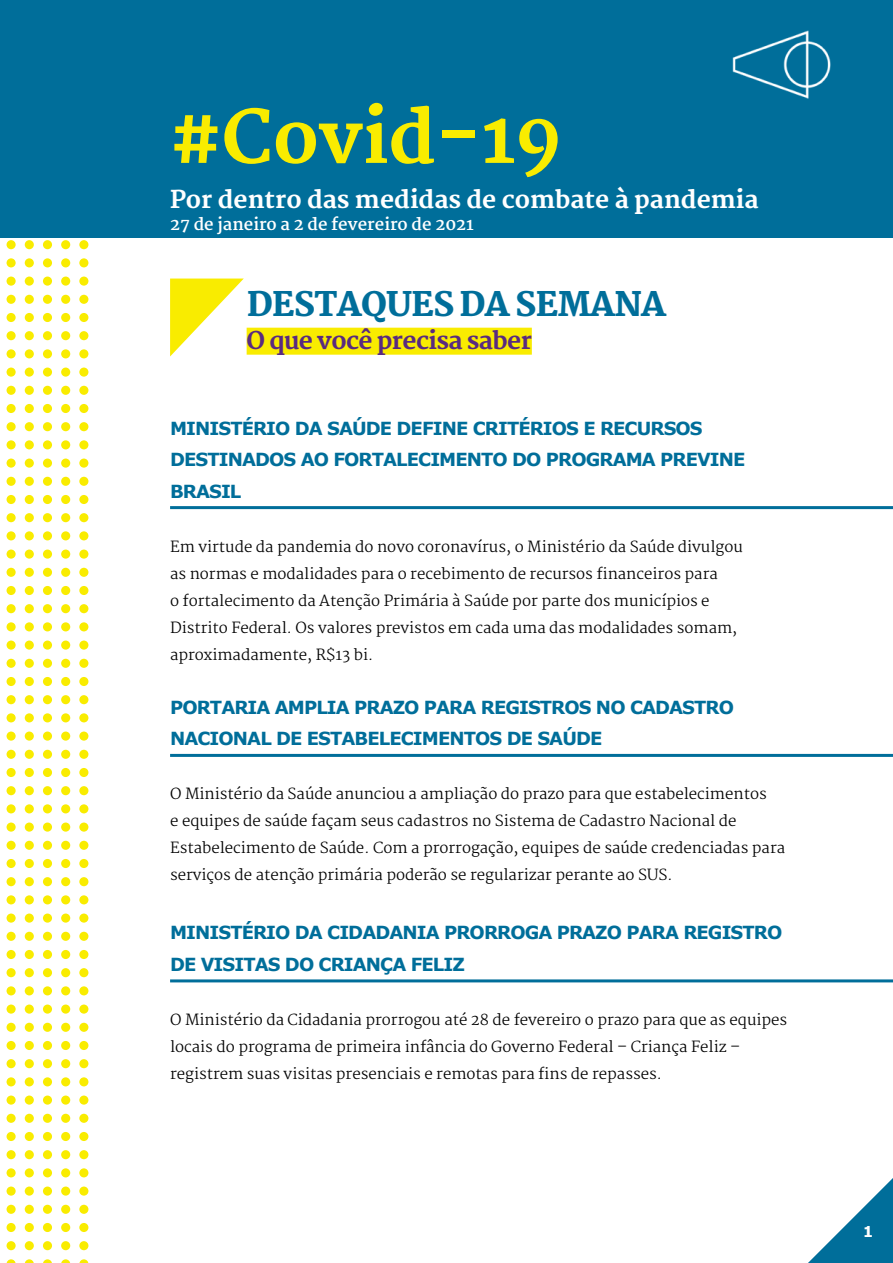
<style>
.page{position:relative;width:893px;height:1263px;background:#fff}
.page>*{position:absolute;margin:0;border:0;box-sizing:border-box;transform-origin:0 0}
.t1{font:800 72px "Martel";color:#f9ec00}
.t2{font:800 33px "Martel";letter-spacing:-.03em;color:#006e9a}
.t3{font:800 24px "Martel";color:#fff}
.t4{font:800 24px "Martel";letter-spacing:-.025em;color:#592a80}
.t5{font:700 18px/31.5px "Verdana";letter-spacing:-.05em;color:#006e9a}
.t6{font:700 16.5px "Martel";color:#fff}
.t7{font:300 15px/27px "Martel";color:#000}
.t8{font:700 15px "Verdana";color:#fff}
</style>
<div class="page">
<svg style="left:6px;top:240px;width:83px;height:1023px"></svg>
<div style="left:1px;top:0;width:892px;height:238px;background:#006e9a"></div>
<svg style="left:808px;top:1178px;width:85px;height:85px"></svg>
<img style="left:732px;top:30px;width:99px;height:69px">
<svg style="left:170px;top:279px;width:74px;height:77px"></svg>
<hr style="left:170px;top:506px;width:723px;height:3px;background:#006e9a">
<div style="left:247px;top:328px;width:285px;height:27px;background:#f9ec00"></div>
<hr style="left:170px;top:754px;width:723px;height:3px;background:#006e9a">
<hr style="left:170px;top:979px;width:723px;height:3px;background:#006e9a">
<h1 class="t1" style="left:170px;top:96px;width:393px">#Covid-19</h1>
<h3 class="t3" style="left:170px;top:186px;width:590px">Por dentro das medidas de combate à pandemia</h3>
<p class="t6" style="left:170px;top:215px;width:305px">27 de janeiro a 2 de fevereiro de 2021</p>
<h2 class="t2" style="left:247px;top:285px;width:421px">DESTAQUES DA SEMANA</h2>
<h3 class="t4" style="left:247px;top:326px;width:287px">O que você precisa saber</h3>
<p class="t5" style="left:170px;top:412px;width:577px">MINISTÉRIO DA SAÚDE DEFINE CRITÉRIOS E RECURSOS<br>DESTINADOS AO FORTALECIMENTO DO PROGRAMA PREVINE<br>BRASIL</p>
<p class="t7" style="left:170px;top:533px;width:574px">Em virtude da pandemia do novo coronavírus, o Ministério da Saúde divulgou as normas e modalidades para o recebimento de recursos financeiros para<br>o fortalecimento da Atenção Primária à Saúde por parte dos municípios e Distrito Federal. Os valores previstos em cada uma das modalidades somam, aproximadamente, R$13 bi.</p>
<p class="t5" style="left:170px;top:692px;width:565px">PORTARIA AMPLIA PRAZO PARA REGISTROS NO CADASTRO<br>NACIONAL DE ESTABELECIMENTOS DE SAÚDE</p>
<p class="t7" style="left:170px;top:781px;width:617px">O Ministério da Saúde anunciou a ampliação do prazo para que estabelecimentos<br>e equipes de saúde façam seus cadastros no Sistema de Cadastro Nacional de Estabelecimento de Saúde. Com a prorrogação, equipes de saúde credenciadas para serviços de atenção primária poderão se regularizar perante ao SUS.</p>
<p class="t5" style="left:170px;top:917px;width:614px">MINISTÉRIO DA CIDADANIA PRORROGA PRAZO PARA REGISTRO<br>DE VISITAS DO CRIANÇA FELIZ</p>
<p class="t7" style="left:170px;top:1006px;width:619px">O Ministério da Cidadania prorrogou até 28 de fevereiro o prazo para que as equipes locais do programa de primeira infância do Governo Federal – Criança Feliz – registrem suas visitas presenciais e remotas para fins de repasses.</p>
<p class="t8" style="left:863px;top:1222px;width:12px">1</p>
</div>
